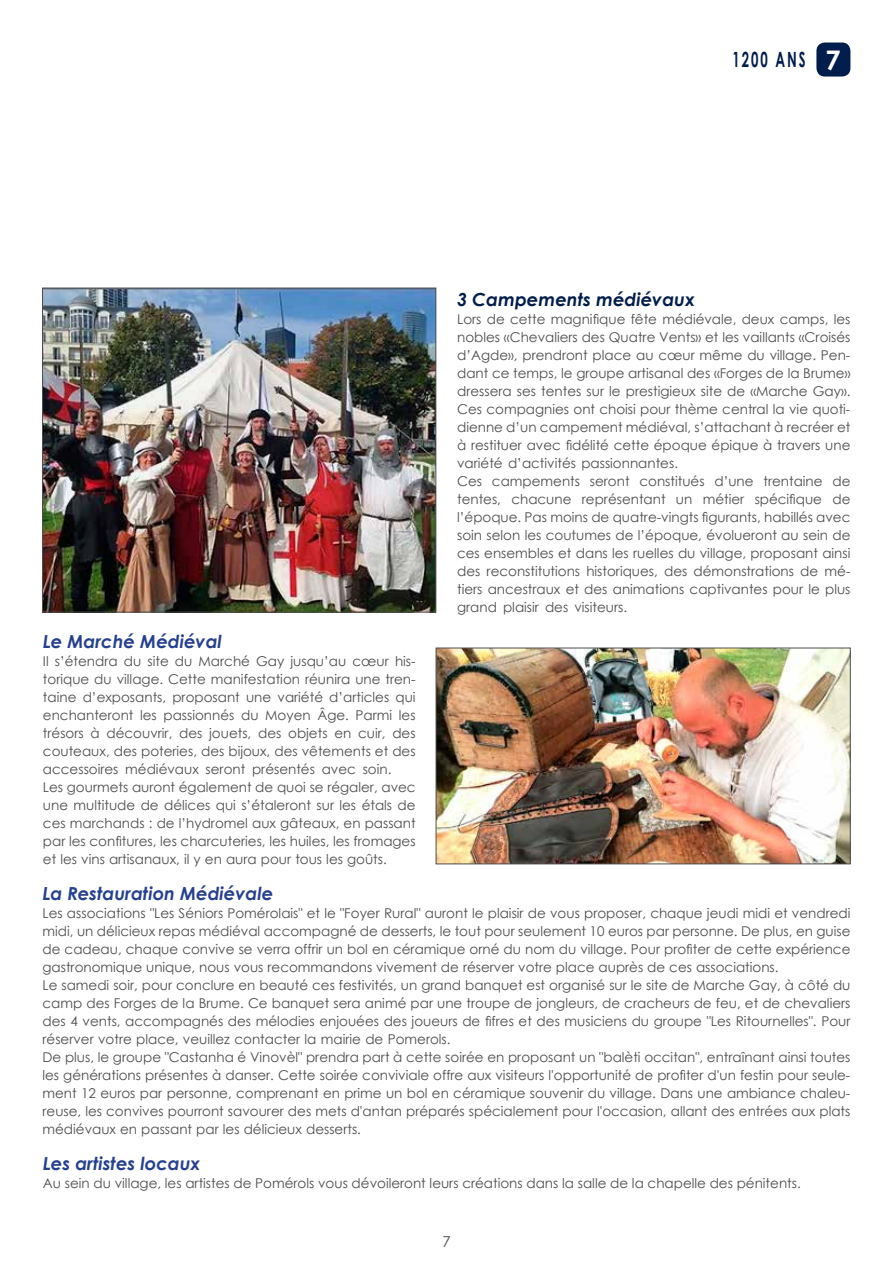
<style>
.page{position:relative;width:893px;height:1263px;background:#fff}
.page>*{position:absolute;margin:0;border:0;box-sizing:border-box;transform-origin:0 0}
.t1{font:700 21px "Century Gothic";letter-spacing:.15em;color:#001d4b;scale:.63 1}
.t2{font:italic 700 18px "Century Gothic";color:#25408f}
.t3{font:italic 700 18px "Century Gothic";color:#001d4b}
.t4{font:15px "Century Gothic";color:#4d4d4f}
.t5{font:13.5px/18px "Century Gothic";color:#4d4d4f}
.s1{font-size:27px;color:#fff}
</style>
<div class="page">
<div style="left:816px;top:43px;width:34px;height:34px;background:#001d4b;border-radius:9px"></div>
<img style="left:44px;top:290px;width:390px;height:320px">
<div style="left:42px;top:288px;width:394px;height:324px;border:1px solid #4d4d4f"></div>
<img style="left:438px;top:650px;width:410px;height:212px">
<div style="left:436px;top:648px;width:414px;height:216px;border:1px solid #4d4d4f"></div>
<h1 class="t1" style="left:732px;top:44px;width:173px">1200 Ans <span class="s1">7</span></h1>
<h2 class="t2" style="left:43px;top:628px;width:180px">Le Marché Médiéval</h2>
<p class="t5" style="left:43px;top:652px;width:374px">Il s’étendra du site du Marché Gay jusqu’au cœur his&shy;torique du village. Cette manifestation réunira une tren&shy;taine d’exposants, proposant une variété d’articles qui enchanteront les passionnés du Moyen Âge. Parmi les trésors à découvrir, des jouets, des objets en cuir, des couteaux, des poteries, des bijoux, des vêtements et des accessoires médiévaux seront présentés avec soin.<br>Les gourmets auront également de quoi se régaler, avec une multitude de délices qui s’étaleront sur les étals de ces marchands : de l’hydromel aux gâteaux, en passant par les confitures, les charcuteries, les huiles, les fromages et les vins artisanaux, il y en aura pour tous les goûts.</p>
<h2 class="t3" style="left:457px;top:286px;width:240px">3 Campements médiévaux</h2>
<p class="t5" style="left:457px;top:310px;width:395px">Lors de cette magnifique fête médiévale, deux camps, les nobles «Chevaliers des Quatre Vents» et les vaillants «Croisés d’Agde», prendront place au cœur même du village. Pen&shy;dant ce temps, le groupe artisanal des «Forges de la Brume» dressera ses tentes sur le prestigieux site de «Marche Gay».<br>Ces compagnies ont choisi pour thème central la vie quoti&shy;dienne d’un campement médiéval, s’attachant à recréer et à restituer avec fidélité cette époque épique à travers une variété d’activités passionnantes.<br>Ces campements seront constitués d’une trentaine de tentes, chacune représentant un métier spécifique de l’époque. Pas moins de quatre-vingts figurants, habillés avec soin selon les coutumes de l’époque, évolueront au sein de ces ensembles et dans les ruelles du village, proposant ainsi des reconstitutions historiques, des démonstrations de mé&shy;tiers ancestraux et des animations captivantes pour le plus grand plaisir des visiteurs.</p>
<h2 class="t2" style="left:43px;top:879px;width:232px">La Restauration Médiévale</h2>
<p class="t5" style="left:43px;top:903px;width:809px">Les associations "Les Séniors Pomérolais" et le "Foyer Rural" auront le plaisir de vous proposer, chaque jeudi midi et vendredi midi, un délicieux repas médiéval accompagné de desserts, le tout pour seulement 10 euros par personne. De plus, en guise de cadeau, chaque convive se verra offrir un bol en céramique orné du nom du village. Pour profiter de cette expérience gastronomique unique, nous vous recommandons vivement de réserver votre place auprès de ces associations.<br>Le samedi soir, pour conclure en beauté ces festivités, un grand banquet est organisé sur le site de Marche Gay, à côté du camp des Forges de la Brume. Ce banquet sera animé par une troupe de jongleurs, de cracheurs de feu, et de chevaliers des 4 vents, accompagnés des mélodies enjouées des joueurs de fifres et des musiciens du groupe "Les Ritournelles". Pour réserver votre place, veuillez contacter la mairie de Pomerols.<br>De plus, le groupe "Castanha é Vinovèl" prendra part à cette soirée en proposant un "balèti occitan", entraînant ainsi toutes les générations présentes à danser. Cette soirée conviviale offre aux visiteurs l'opportunité de profiter d'un festin pour seule&shy;ment 12 euros par personne, comprenant en prime un bol en céramique souvenir du village. Dans une ambiance chaleu&shy;reuse, les convives pourront savourer des mets d'antan préparés spécialement pour l'occasion, allant des entrées aux plats médiévaux en passant par les délicieux desserts.</p>
<h2 class="t2" style="left:43px;top:1150px;width:159px">Les artistes locaux</h2>
<p class="t5" style="left:43px;top:1174px;width:759px">Au sein du village, les artistes de Pomérols vous dévoileront leurs créations dans la salle de la chapelle des pénitents.</p>
<p class="t4" style="left:442px;top:1231px;width:10px">7</p>
</div>
